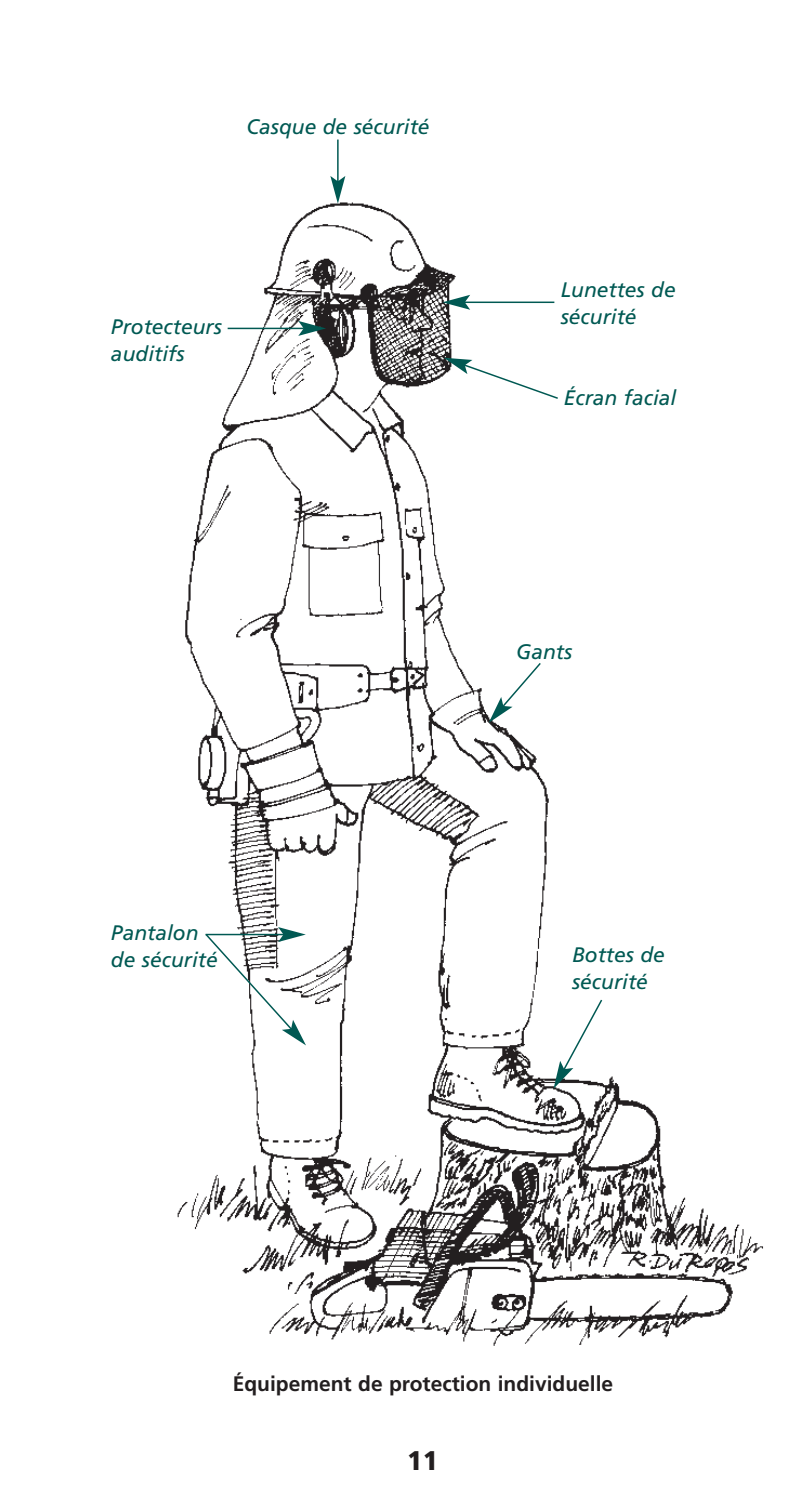
<style>
.page{position:relative;width:810px;height:1512px;background:#fff}
.page>*{position:absolute;margin:0;border:0;box-sizing:border-box;transform-origin:0 0}
.t1{font:900 condensed 27px "Frutiger";color:#231f20;scale:1.1 1}
.t2{font:italic 21px/27px "Frutiger";color:#005953}
.t3{font:700 21px "Frutiger";color:#231f20}
</style>
<div class="page">
<img style="left:177px;top:202px;width:587px;height:1144px">
<hr style="left:228px;top:328px;width:76px;height:1px;background:#005953">
<svg style="left:298px;top:321px;width:28px;height:15px"></svg>
<hr style="left:465px;top:302px;width:89px;height:1px;background:#005953">
<svg style="left:442px;top:295px;width:28px;height:15px"></svg>
<svg style="left:554px;top:998px;width:50px;height:91px"></svg>
<svg style="left:444px;top:358px;width:116px;height:42px"></svg>
<svg style="left:489px;top:661px;width:53px;height:62px"></svg>
<hr style="left:337px;top:140px;width:2px;height:41px;background:#005953">
<svg style="left:330px;top:176px;width:15px;height:28px"></svg>
<svg style="left:204px;top:927px;width:102px;height:118px"></svg>
<p class="t2" style="left:246px;top:115px;width:185px">Casque de sécurité</p>
<p class="t2" style="left:111px;top:315px;width:112px">Protecteurs auditifs</p>
<p class="t2" style="left:561px;top:277px;width:116px">Lunettes de sécurité</p>
<p class="t2" style="left:564px;top:386px;width:114px">Écran facial</p>
<p class="t2" style="left:516px;top:640px;width:58px">Gants</p>
<p class="t2" style="left:111px;top:920px;width:108px">Pantalon de sécurité</p>
<p class="t2" style="left:572px;top:943px;width:94px">Bottes de sécurité</p>
<p class="t3" style="left:233px;top:1375px;width:382px">Équipement de protection individuelle</p>
<p class="t1" style="left:408px;top:1450px;width:30px">11</p>
</div>
